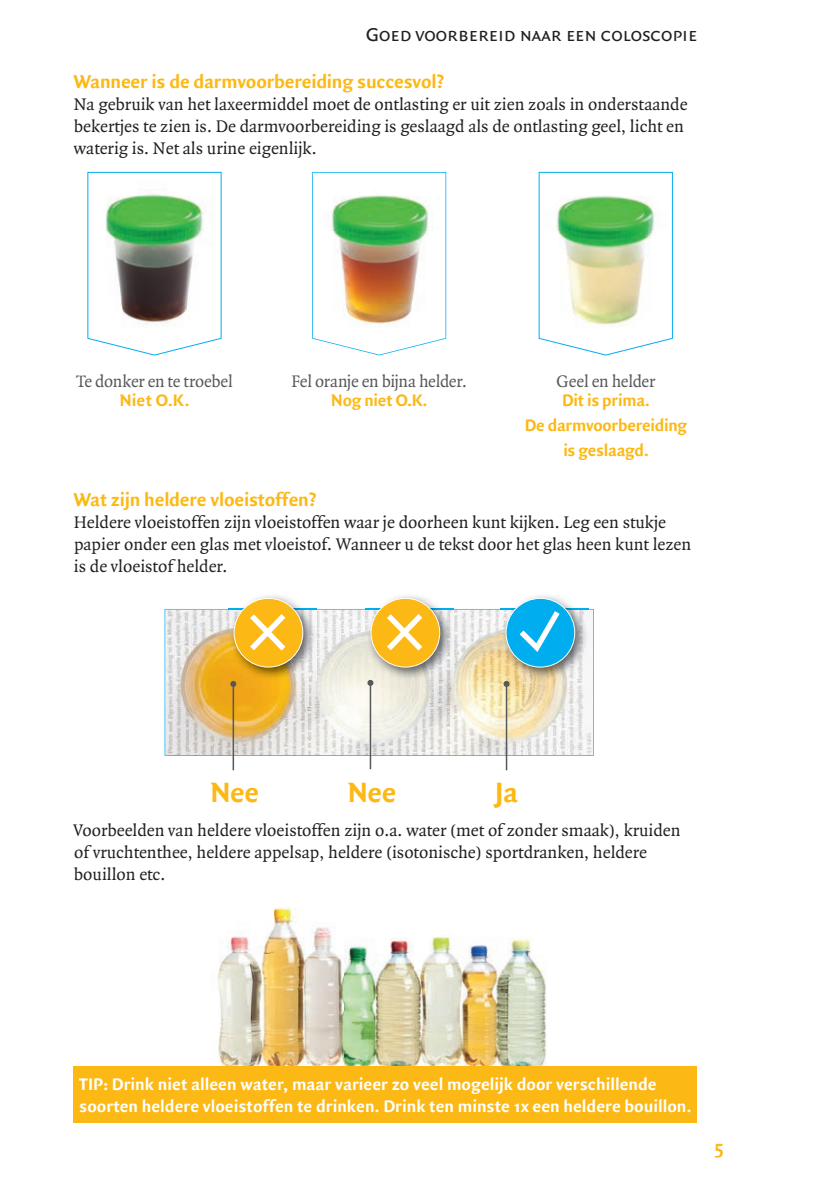
<style>
.page{position:relative;width:839px;height:1191px;background:#fff}
.page>*{position:absolute;margin:0;border:0;box-sizing:border-box;transform-origin:0 0}
.t1{font:700 30px "Quadraat Sans";letter-spacing:-.02em;color:#fcb814}
.t2{font:700 20px "Quadraat Sans";letter-spacing:-.01em;color:#fcb814}
.t3{font:20px "Quadraat Sans Small Caps";color:#231f20}
.t4{font:18px/22px "Quadraat";color:#231f20}
.t5{font:700 18px/22px "Quadraat Sans";color:#fff}
.t6{font:700 18px/24.8px "Quadraat Sans";letter-spacing:-.015em;color:#fcb814;text-align:center}
.t7{font:18px "Quadraat";letter-spacing:-.015em;color:#57585a}
</style>
<div class="page">
<svg style="left:87px;top:172px;width:135px;height:184px"></svg>
<svg style="left:312px;top:172px;width:134px;height:183px"></svg>
<svg style="left:538px;top:172px;width:135px;height:184px"></svg>
<img style="left:91px;top:182px;width:122px;height:150px">
<img style="left:318px;top:182px;width:122px;height:150px">
<img style="left:545px;top:182px;width:122px;height:150px">
<svg style="left:165px;top:609px;width:429px;height:146px"></svg>
<img style="left:500px;top:595px;width:88px;height:85px">
<img style="left:500px;top:609px;width:88px;height:1px">
<div style="left:506px;top:598px;width:69px;height:69px;background:#00aeef;border-radius:50%"></div>
<div style="left:506px;top:598px;width:69px;height:69px;border:1px solid #fff;border-radius:50%"></div>
<svg style="left:514px;top:605px;width:51px;height:51px"></svg>
<img style="left:229px;top:595px;width:87px;height:85px">
<img style="left:229px;top:609px;width:87px;height:1px">
<div style="left:234px;top:598px;width:69px;height:69px;background:#fcb814;border-radius:50%"></div>
<div style="left:234px;top:598px;width:69px;height:69px;border:1px solid #fff;border-radius:50%"></div>
<svg style="left:244px;top:608px;width:42px;height:48px"></svg>
<img style="left:365px;top:595px;width:88px;height:85px">
<img style="left:365px;top:609px;width:88px;height:1px">
<div style="left:371px;top:598px;width:69px;height:69px;background:#fcb814;border-radius:50%"></div>
<div style="left:371px;top:598px;width:69px;height:69px;border:1px solid #fff;border-radius:50%"></div>
<svg style="left:381px;top:608px;width:42px;height:48px"></svg>
<hr style="left:233px;top:684px;width:1px;height:86px;background:#57585a">
<svg style="left:230px;top:681px;width:6px;height:6px"></svg>
<hr style="left:370px;top:683px;width:1px;height:86px;background:#57585a">
<svg style="left:367px;top:680px;width:6px;height:6px"></svg>
<hr style="left:506px;top:684px;width:1px;height:86px;background:#57585a">
<svg style="left:504px;top:681px;width:6px;height:6px"></svg>
<img style="left:217px;top:907px;width:330px;height:159px">
<div style="left:74px;top:1066px;width:623px;height:56px;background:#fcb814"></div>
<p class="t3" style="left:366px;top:23px;width:333px">Goed voorbereid naar een coloscopie</p>
<p class="t2" style="left:74px;top:70px;width:372px">Wanneer is de darmvoorbereiding succesvol?</p>
<p class="t4" style="left:74px;top:94px;width:615px">Na gebruik van het laxeermiddel moet de ontlasting er uit zien zoals in onderstaande bekertjes te zien is. De darmvoorbereiding is geslaagd als de ontlasting geel, licht en waterig is. Net als urine eigenlijk.</p>
<p class="t7" style="left:76px;top:371px;width:158px">Te donker en te troebel</p>
<p class="t6" style="left:120px;top:389px;width:71px">Niet O.K.</p>
<p class="t7" style="left:292px;top:371px;width:177px">Fel oranje en bijna helder.</p>
<p class="t6" style="left:331px;top:389px;width:98px">Nog niet O.K.</p>
<p class="t7" style="left:557px;top:371px;width:100px">Geel en helder</p>
<p class="t6" style="left:525px;top:389px;width:164px">Dit is prima.<br>De darmvoorbereiding is geslaagd.</p>
<p class="t2" style="left:74px;top:488px;width:244px">Wat zijn heldere vloeistoffen?</p>
<p class="t4" style="left:74px;top:512px;width:619px">Heldere vloeistoffen zijn vloeistoffen waar je doorheen kunt kijken. Leg een stukje papier onder een glas met vloeistof. Wanneer u de tekst door het glas heen kunt lezen is de vloeistof helder.</p>
<h1 class="t1" style="left:210px;top:775px;width:50px">Nee</h1>
<h1 class="t1" style="left:347px;top:775px;width:50px">Nee</h1>
<h1 class="t1" style="left:495px;top:775px;width:24px">Ja</h1>
<p class="t4" style="left:73px;top:820px;width:609px">Voorbeelden van heldere vloeistoffen zijn o.a. water (met of zonder smaak), kruiden of vruchtenthee, heldere appelsap, heldere (isotonische) sportdranken, heldere bouillon etc.</p>
<p class="t5" style="left:79px;top:1073px;width:614px">TIP: Drink niet alleen water, maar varieer zo veel mogelijk door verschillende soorten heldere vloeistoffen te drinken. Drink ten minste 1x een heldere bouillon.</p>
<p class="t2" style="left:714px;top:1135px;width:11px">5</p>
</div>
